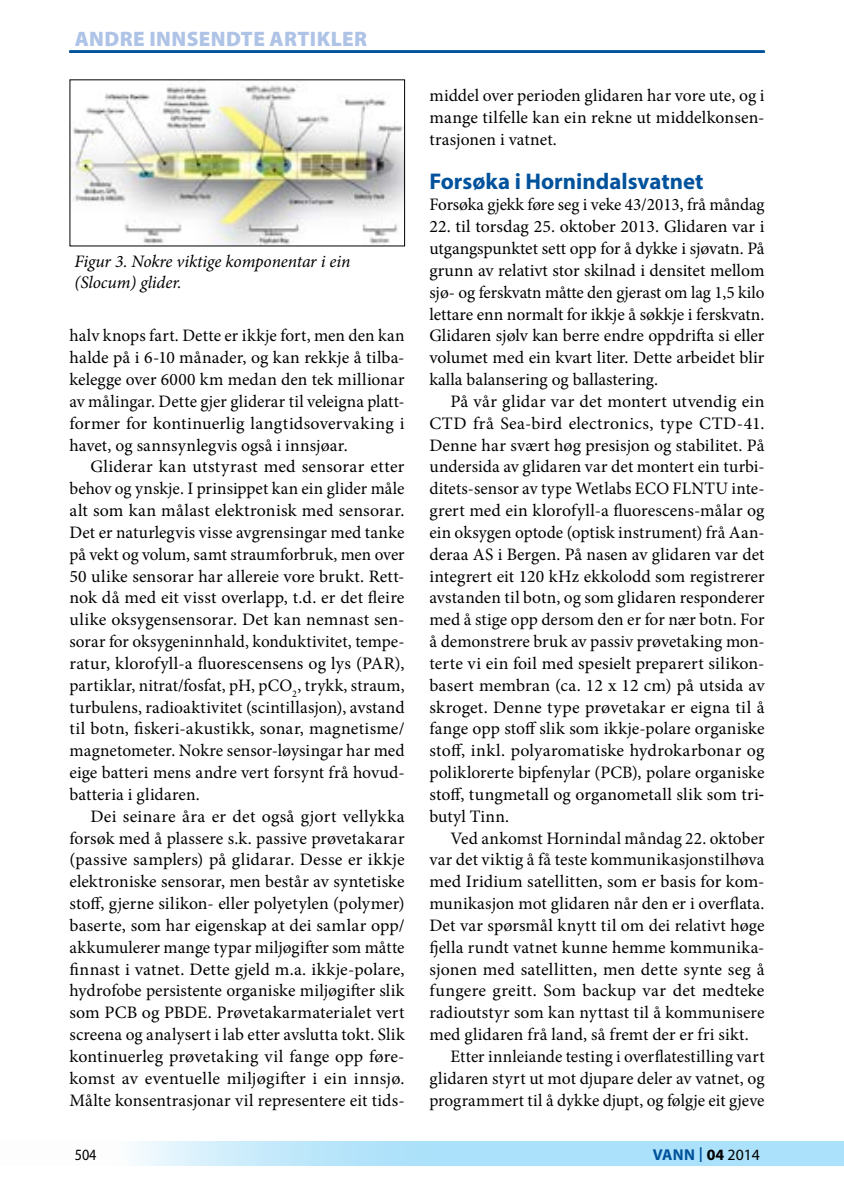
<style>
.page{position:relative;width:844px;height:1191px;background:#fff}
.page>*{position:absolute;margin:0;border:0;box-sizing:border-box;transform-origin:0 0}
.t1{font:700 22.75px "Myriad Pro";color:#00529c}
.t2{font:900 21px "Myriad Pro";letter-spacing:.02em;color:#aec3e6}
.t3{font:17.5px/21.9px "Minion Pro";letter-spacing:.005em;color:#000;text-align:justify}
.t4{font:italic 17.5px/21px "Minion Pro";letter-spacing:-.01em;color:#000}
.t5{font:700 15.75px "Myriad Pro";letter-spacing:.01em;color:#00529c}
.t6{font:15.75px "Myriad Pro";color:#000;scale:.9 1}
.t7{font:700 15.75px "Myriad Pro";color:#000}
.t8{font:15.75px "Myriad Pro";color:#000}
.s1{font-family:"Cambria Math"}
.s2{font-weight:400;font-size:21.88px}
.s3{color:#000}
.s4{font-weight:400;color:#000}
</style>
<div class="page">
<svg style="left:136px;top:1141px;width:707px;height:25px;background:#b6e4fa"></svg>
<hr style="left:69px;top:51px;width:695px;height:1px;background:#00529c">
<svg style="left:843px;top:1141px;width:1px;height:25px"></svg>
<img style="left:71px;top:81px;width:332px;height:163px">
<p class="t2" style="left:75px;top:24px;width:294px">ANDRE INNSENDTE ARTIKLER</p>
<p class="t4" style="left:74px;top:250px;width:277px">Figur 3. Nokre viktige komponentar i ein (Slocum) glider.</p>
<p class="t3" style="left:69px;top:325px;width:336px">halv knops fart. Dette er ikkje fort, men den kan halde på i 6-10 månader, og kan rekkje å tilba&shy;kelegge over 6000 km medan den tek millionar av målingar. Dette gjer gliderar til veleigna platt&shy;former for kontinuerlig langtidsovervaking i havet, og sannsynlegvis også i innsjøar.</p>
<p class="t3" style="left:69px;top:456px;width:336px;text-indent:21px">Gliderar kan utstyrast med sensorar etter behov og ynskje. I prinsippet kan ein glider måle alt som kan målast elektronisk med sensorar.<br>Det er naturlegvis visse avgrensingar med tanke på vekt og volum, samt straumforbruk, men over 50 ulike sensorar har allereie vore brukt. Rett&shy;nok då med eit visst overlapp, t.d. er det fleire ulike oksygensensorar. Det kan nemnast sen&shy;sorar for oksygeninnhald, konduktivitet, tempe&shy;ratur, klorofyll-a fluorescensens og lys (PAR), partiklar, nitrat/fosfat, pH, pCO<sub>2</sub>, trykk, straum, turbulens, radioaktivitet (scintillasjon), avstand til botn, fiskeri-akustikk, sonar, magnetisme/ magnetometer. Nokre sensor-løysingar har med eige batteri mens andre vert forsynt frå hovud&shy;batteria i glidaren.</p>
<p class="t3" style="left:69px;top:805px;width:336px;text-indent:21px">Dei seinare åra er det også gjort vellykka forsøk med å plassere s.k. passive prøvetakarar (passive samplers) på glidarar. Desse er ikkje elektroniske sensorar, men består av syntetiske stoff, gjerne silikon- eller polyetylen (polymer) baserte, som har eigenskap at dei samlar opp/ akkumulerer mange typar miljøgifter som måtte finnast i vatnet. Dette gjeld m.a. ikkje-polare, hydrofobe persistente organiske miljøgifter slik som PCB og PBDE. Prøvetakarmaterialet vert screena og analysert i lab etter avslutta tokt. Slik kontinuerleg prøvetaking vil fange opp føre&shy;komst av eventuelle miljøgifter i ein innsjø.<br>Målte konsentrasjonar vil representere eit tids-</p>
<p class="t3" style="left:429px;top:85px;width:336px">middel over perioden glidaren har vore ute, og i mange tilfelle kan ein rekne ut middelkonsen&shy;trasjonen i vatnet.</p>
<h1 class="t1" style="left:429px;top:166px;width:275px">Forsøka i Hornindalsvatnet</h1>
<p class="t3" style="left:429px;top:194px;width:336px">Forsøka gjekk føre seg i veke 43/2013, frå måndag</p>
<p class="t3" style="left:429px;top:216px;width:336px">22. til torsdag 25. oktober 2013. Glidaren var i utgangspunktet sett opp for å dykke i sjøvatn. På grunn av relativt stor skilnad i densitet mellom sjø- og ferskvatn måtte den gjerast om lag 1,5 kilo lettare enn normalt for ikkje å søkkje i ferskvatn.<br>Glidaren sjølv kan berre endre oppdrifta si eller volumet med ein kvart liter. Dette arbeidet blir kalla balansering og ballastering.</p>
<p class="t3" style="left:429px;top:390px;width:336px;text-indent:21px">På vår glidar var det montert utvendig ein CTD frå Sea-bird electronics, type CTD-41.<br>Denne har svært høg presisjon og stabilitet. På undersida av glidaren var det montert ein turbi&shy;ditets-sensor av type Wetlabs ECO FLNTU inte&shy;grert med ein klorofyll-a fluorescens-målar og ein oksygen optode (optisk instrument) frå Aan&shy;deraa AS i Bergen. På nasen av glidaren var det integrert eit 120 kHz ekkolodd som registrerer avstanden til botn, og som glidaren responderer med å stige opp dersom den er for nær botn. For å demonstrere bruk av passiv prøvetaking mon&shy;terte vi ein foil med spesielt preparert silikon&shy;basert membran (ca. 12 x 12 cm) på utsida av skroget. Denne type prøvetakar er eigna til å fange opp stoff slik som ikkje-polare organiske stoff, inkl. polyaromatiske hydrokarbonar og poliklorerte bipfenylar (PCB), polare organiske stoff, tungmetall og organometall slik som tri<span class="s1">‐ </span>butyl Tinn.</p>
<p class="t3" style="left:450px;top:827px;width:315px">Ved ankomst Hornindal måndag 22. oktober</p>
<p class="t3" style="left:429px;top:849px;width:336px">var det viktig å få teste kommunikasjonstilhøva</p>
<p class="t3" style="left:429px;top:870px;width:336px">med Iridium satellitten, som er basis for kom-</p>
<p class="t3" style="left:429px;top:892px;width:336px">munikasjon mot glidaren når den er i overflata.</p>
<p class="t3" style="left:429px;top:914px;width:336px">Det var spørsmål knytt til om dei relativt høge</p>
<p class="t3" style="left:429px;top:936px;width:336px">fjella rundt vatnet kunne hemme kommunika-</p>
<p class="t3" style="left:429px;top:958px;width:336px">sjonen med satellitten, men dette synte seg å</p>
<p class="t3" style="left:429px;top:980px;width:336px">fungere greitt. Som backup var det medteke</p>
<p class="t3" style="left:429px;top:1001px;width:336px">radioutstyr som kan nyttast til å kommunisere</p>
<p class="t3" style="left:429px;top:1023px;width:321px">med glidaren frå land, så fremt der er fri sikt.</p>
<p class="t3" style="left:450px;top:1045px;width:315px">Etter innleiande testing i overflatestilling vart</p>
<p class="t3" style="left:429px;top:1067px;width:336px">glidaren styrt ut mot djupare deler av vatnet, og</p>
<p class="t3" style="left:429px;top:1089px;width:336px">programmert til å dykke djupt, og følgje eit gjeve</p>
<p class="t5" style="left:652px;top:1144px;width:109px">VANN <span class="s2">I</span> <span class="s3">04</span> <span class="s4">2014</span></p>
<p class="t6" style="left:75px;top:1145px;width:26px">504</p>
<p class="t7" style="left:715px;top:1144px;width:10px">2</p>
<p class="t8" style="left:751px;top:1144px;width:10px">3</p>
</div>
